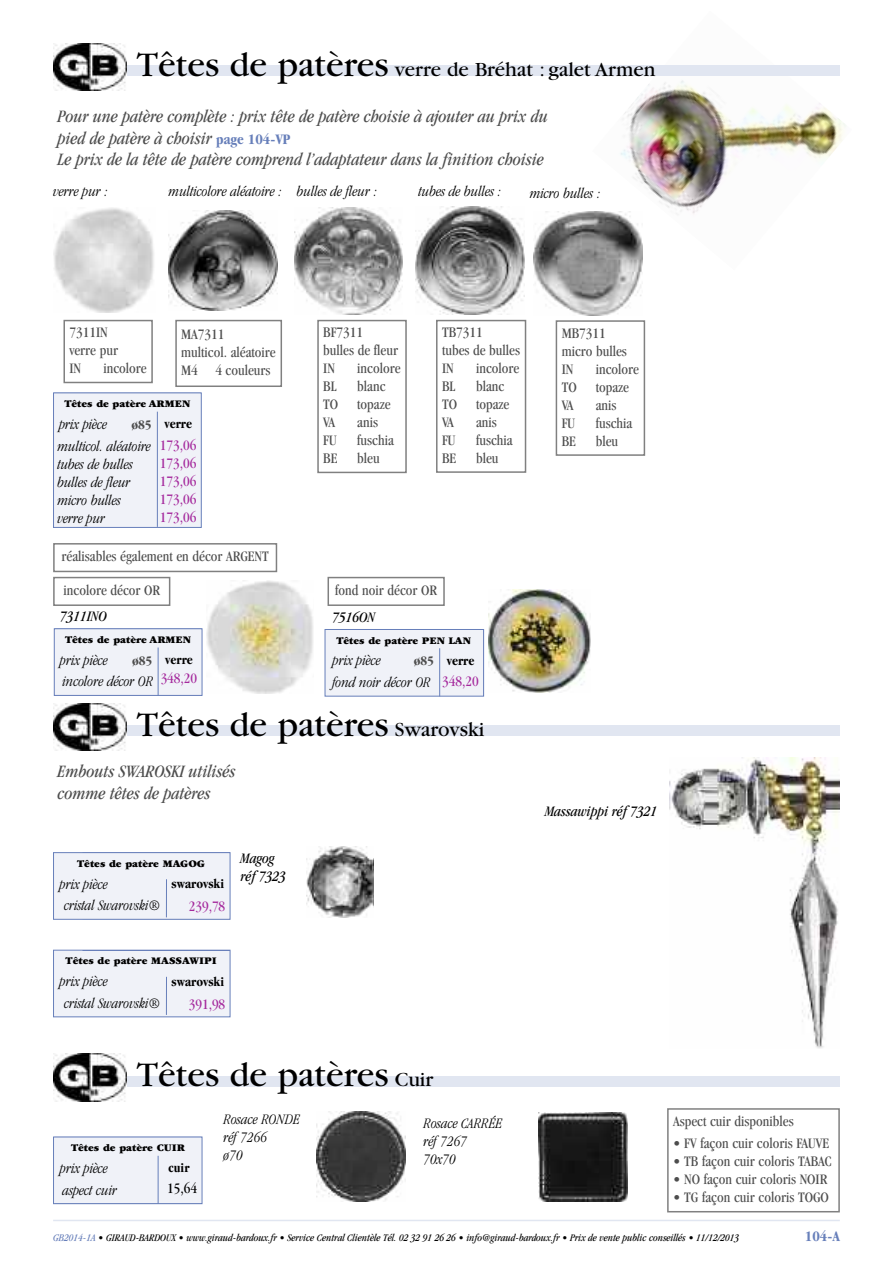
<style>
.page{position:relative;width:893px;height:1263px;background:#fff}
.page>*{position:absolute;margin:0;border:0;box-sizing:border-box;transform-origin:0 0}
.t1{font:36px "Garamond";color:#000}
.t2{font:21px "Garamond";color:#000}
.t3{font:italic condensed 18px/21.6px "Garamond";color:#4d4d4d}
.t4{font:condensed 15px/18px "Garamond";color:#4d4d4d}
.t5{font:italic 300 condensed 15px/18px "Garamond";color:#000}
.t6{font:condensed 15px/18px "Garamond";color:#a52a9d;text-align:justify}
.t7{font:italic condensed 15px/18px "Garamond";color:#000}
.t8{font:700 condensed 15px "Garamond";color:#677fba}
.t9{font:condensed 15px "Garamond";color:#000}
.t10{font:700 condensed 13.5px "Garamond";color:#000}
.t11{font:700 condensed 13.5px "Garamond";color:#4d4d4d}
.t12{font:italic condensed 10.5px "Garamond";color:#000}
.t13{font:900 10.5px "Garamond";color:#000}
.s1{font-size:36px}
.s2{font-weight:700;font-style:normal;font-size:15px;color:#677fba}
.s3{font-weight:400;font-style:normal;color:#a52a9d}
.s4{font-size:21px}
.s5{color:#677fba}
</style>
<div class="page">
<hr style="left:53px;top:1220px;width:787px;height:1px;background:#e1e6f1">
<div style="left:54px;top:393px;width:147px;height:134px;background:#f0f2f8"></div>
<div style="left:53px;top:392px;width:149px;height:136px;border:1px solid #677fba"></div>
<hr style="left:157px;top:412px;width:1px;height:115px;background:#677fba">
<img style="left:416px;top:207px;width:108px;height:108px">
<img style="left:294px;top:208px;width:109px;height:106px">
<img style="left:169px;top:211px;width:108px;height:100px">
<div style="left:436px;top:320px;width:90px;height:153px;border:2px solid #808080"></div>
<div style="left:317px;top:320px;width:90px;height:153px;border:2px solid #808080"></div>
<div style="left:175px;top:320px;width:107px;height:67px;border:2px solid #808080"></div>
<img style="left:317px;top:1112px;width:89px;height:89px">
<img style="left:538px;top:1112px;width:89px;height:89px">
<img style="left:307px;top:847px;width:66px;height:70px">
<div style="left:667px;top:1108px;width:173px;height:104px;border:2px solid #808080"></div>
<div style="left:62px;top:725px;width:778px;height:11px;background:#e1e6f1"></div>
<img style="left:54px;top:704px;width:72px;height:47px">
<div style="left:62px;top:1076px;width:778px;height:10px;background:#e1e6f1"></div>
<img style="left:54px;top:1054px;width:72px;height:47px">
<img style="left:620px;top:80px;width:226px;height:135px">
<img style="left:670px;top:757px;width:170px;height:291px">
<img style="left:53px;top:208px;width:101px;height:105px">
<img style="left:207px;top:580px;width:106px;height:113px">
<div style="left:63px;top:320px;width:90px;height:63px;border:2px solid #808080"></div>
<div style="left:53px;top:577px;width:117px;height:29px;border:2px solid #808080"></div>
<img style="left:488px;top:589px;width:102px;height:103px">
<div style="left:328px;top:577px;width:117px;height:29px;border:2px solid #808080"></div>
<div style="left:55px;top:629px;width:147px;height:66px;background:#f0f2f8"></div>
<div style="left:54px;top:628px;width:148px;height:68px;border:1px solid #677fba"></div>
<hr style="left:158px;top:647px;width:1px;height:49px;background:#677fba">
<div style="left:325px;top:630px;width:158px;height:66px;background:#f0f2f8"></div>
<div style="left:325px;top:629px;width:159px;height:67px;border:1px solid #677fba"></div>
<hr style="left:439px;top:648px;width:1px;height:48px;background:#677fba">
<div style="left:54px;top:1137px;width:148px;height:66px;background:#f0f2f8"></div>
<div style="left:53px;top:1136px;width:149px;height:68px;border:1px solid #677fba"></div>
<hr style="left:158px;top:1156px;width:1px;height:48px;background:#677fba">
<div style="left:54px;top:950px;width:176px;height:66px;background:#f0f2f8"></div>
<div style="left:53px;top:950px;width:177px;height:67px;border:1px solid #677fba"></div>
<hr style="left:166px;top:977px;width:1px;height:38px;background:#677fba">
<div style="left:54px;top:853px;width:176px;height:66px;background:#f0f2f8"></div>
<div style="left:53px;top:852px;width:177px;height:68px;border:1px solid #677fba"></div>
<hr style="left:166px;top:879px;width:1px;height:38px;background:#677fba">
<div style="left:53px;top:543px;width:224px;height:29px;border:2px solid #808080"></div>
<div style="left:556px;top:320px;width:89px;height:136px;border:2px solid #808080"></div>
<svg style="left:583px;top:211px;width:60px;height:105px"></svg>
<img style="left:534px;top:211px;width:108px;height:104px">
<div style="left:62px;top:65px;width:778px;height:11px;background:#e1e6f1"></div>
<img style="left:54px;top:43px;width:72px;height:48px">
<h2 class="t2" style="left:137px;top:62px;width:520px"><span class="s1">Têtes de patères</span> verre de Bréhat : galet Armen</h2>
<p class="t3" style="left:57px;top:107px;width:492px">Pour une patère complète : prix tête de patère choisie à ajouter au prix du pied de patère à choisir <span class="s2">page 104-VP<br></span>Le prix de la tête de patère comprend l’adaptateur dans la finition choisie</p>
<p class="t5" style="left:53px;top:183px;width:56px">verre pur :</p>
<p class="t5" style="left:169px;top:183px;width:210px">multicolore aléatoire : bulles de fleur :</p>
<p class="t5" style="left:419px;top:183px;width:84px">tubes de bulles :</p>
<p class="t5" style="left:530px;top:185px;width:72px">micro bulles :</p>
<p class="t4" style="left:69px;top:324px;width:50px">7311IN verre pur<br>IN</p>
<p class="t4" style="left:103px;top:360px;width:45px">incolore</p>
<p class="t4" style="left:181px;top:326px;width:96px">MA7311<br>multicol. aléatoire<br>M4 4 couleurs</p>
<p class="t13" style="left:64px;top:400px;width:127px">Têtes de patère ARMEN</p>
<p class="t10" style="left:164px;top:419px;width:29px">verre</p>
<p class="t6" style="left:160px;top:437px;width:38px">173,06<br>173,06<br>173,06<br>173,06<br>173,06</p>
<p class="t5" style="left:59px;top:416px;width:49px">prix pièce</p>
<p class="t11" style="left:131px;top:419px;width:22px">ø85</p>
<p class="t5" style="left:57px;top:438px;width:95px">multicol. aléatoire tubes de bulles bulles de fleur micro bulles<br>verre pur</p>
<p class="t4" style="left:62px;top:548px;width:209px">réalisables également en décor ARGENT</p>
<p class="t4" style="left:64px;top:582px;width:98px">incolore décor OR</p>
<p class="t7" style="left:60px;top:608px;width:48px">7311INO</p>
<p class="t4" style="left:323px;top:324px;width:76px">BF7311<br>bulles de fleur<br>IN</p>
<p class="t4" style="left:357px;top:360px;width:45px">incolore</p>
<p class="t4" style="left:323px;top:378px;width:15px">BL</p>
<p class="t4" style="left:357px;top:378px;width:30px">blanc</p>
<p class="t4" style="left:323px;top:396px;width:16px">TO</p>
<p class="t4" style="left:357px;top:396px;width:35px">topaze</p>
<p class="t4" style="left:323px;top:414px;width:13px">VA</p>
<p class="t4" style="left:357px;top:414px;width:22px">anis</p>
<p class="t4" style="left:323px;top:432px;width:15px">FU</p>
<p class="t4" style="left:357px;top:432px;width:38px">fuschia</p>
<p class="t4" style="left:323px;top:450px;width:16px">BE</p>
<p class="t4" style="left:357px;top:450px;width:24px">bleu</p>
<p class="t4" style="left:442px;top:324px;width:80px">TB7311<br>tubes de bulles<br>IN</p>
<p class="t4" style="left:476px;top:360px;width:45px">incolore</p>
<p class="t4" style="left:442px;top:378px;width:15px">BL</p>
<p class="t4" style="left:476px;top:378px;width:30px">blanc</p>
<p class="t4" style="left:442px;top:396px;width:16px">TO</p>
<p class="t4" style="left:476px;top:396px;width:35px">topaze</p>
<p class="t4" style="left:442px;top:414px;width:13px">VA</p>
<p class="t4" style="left:476px;top:414px;width:22px">anis</p>
<p class="t4" style="left:442px;top:432px;width:15px">FU</p>
<p class="t4" style="left:476px;top:432px;width:38px">fuschia</p>
<p class="t4" style="left:442px;top:450px;width:16px">BE</p>
<p class="t4" style="left:476px;top:450px;width:24px">bleu</p>
<p class="t4" style="left:335px;top:582px;width:103px">fond noir décor OR</p>
<p class="t7" style="left:332px;top:609px;width:44px">7516ON</p>
<p class="t13" style="left:65px;top:636px;width:127px">Têtes de patère ARMEN</p>
<p class="t10" style="left:165px;top:654px;width:29px">verre</p>
<p class="t5" style="left:63px;top:674px;width:136px">incolore décor OR <sup>348,20</sup></p>
<p class="t13" style="left:336px;top:637px;width:136px">Têtes de patère PEN LAN</p>
<p class="t10" style="left:447px;top:655px;width:29px">verre</p>
<p class="t5" style="left:332px;top:674px;width:148px">fond noir décor OR <span class="s3">348,20</span></p>
<p class="t5" style="left:60px;top:652px;width:49px">prix pièce</p>
<p class="t11" style="left:414px;top:656px;width:22px">ø85</p>
<p class="t5" style="left:333px;top:653px;width:49px">prix pièce</p>
<p class="t11" style="left:132px;top:655px;width:22px">ø85</p>
<h1 class="t1" style="left:137px;top:712px;width:349px">Têtes de patères <span class="s4">Swarovski</span></h1>
<p class="t3" style="left:57px;top:762px;width:179px">Embouts SWAROSKI utilisés comme têtes de patères</p>
<p class="t13" style="left:77px;top:860px;width:129px">Têtes de patère MAGOG</p>
<p class="t10" style="left:172px;top:878px;width:54px">swarovski</p>
<p class="t5" style="left:64px;top:897px;width:98px">cristal Swarovski®</p>
<p class="t6" style="left:189px;top:899px;width:38px">239,78</p>
<p class="t5" style="left:60px;top:876px;width:49px">prix pièce</p>
<p class="t7" style="left:241px;top:851px;width:47px">Magog réf 7323</p>
<p class="t13" style="left:66px;top:957px;width:153px">Têtes de patère MASSAWIPI</p>
<p class="t10" style="left:172px;top:976px;width:54px">swarovski</p>
<p class="t5" style="left:64px;top:995px;width:98px">cristal Swarovski®</p>
<p class="t6" style="left:189px;top:996px;width:38px">391,98</p>
<p class="t5" style="left:60px;top:973px;width:49px">prix pièce</p>
<h1 class="t1" style="left:137px;top:1062px;width:298px">Têtes de patères <span class="s4">Cuir</span></h1>
<p class="t13" style="left:71px;top:1144px;width:115px">Têtes de patère CUIR</p>
<p class="t10" style="left:169px;top:1163px;width:23px">cuir</p>
<p class="t5" style="left:63px;top:1182px;width:56px">aspect cuir</p>
<p class="t9" style="left:167px;top:1183px;width:31px">15,64</p>
<p class="t5" style="left:60px;top:1160px;width:49px">prix pièce</p>
<p class="t5" style="left:224px;top:1111px;width:78px">Rosace RONDE réf 7266<br>ø70</p>
<p class="t5" style="left:423px;top:1115px;width:80px">Rosace CARRÉE réf 7267<br>70x70</p>
<p class="t4" style="left:562px;top:325px;width:67px">MB7311 micro bulles<br>IN</p>
<p class="t4" style="left:596px;top:361px;width:45px">incolore</p>
<p class="t4" style="left:562px;top:379px;width:16px">TO</p>
<p class="t4" style="left:596px;top:379px;width:35px">topaze</p>
<p class="t4" style="left:562px;top:397px;width:13px">VA</p>
<p class="t4" style="left:596px;top:397px;width:22px">anis</p>
<p class="t4" style="left:562px;top:415px;width:15px">FU</p>
<p class="t4" style="left:596px;top:415px;width:38px">fuschia</p>
<p class="t4" style="left:562px;top:433px;width:16px">BE</p>
<p class="t4" style="left:596px;top:433px;width:24px">bleu</p>
<p class="t7" style="left:545px;top:803px;width:114px">Massawippi réf 7321</p>
<p class="t4" style="left:673px;top:1113px;width:122px">Aspect cuir disponibles</p>
<p class="t4" style="left:673px;top:1135px;width:157px">• FV façon cuir coloris FAUVE</p>
<p class="t4" style="left:673px;top:1153px;width:160px">• TB façon cuir coloris TABAC</p>
<p class="t4" style="left:673px;top:1171px;width:156px">• NO façon cuir coloris NOIR</p>
<p class="t4" style="left:673px;top:1189px;width:157px">• TG façon cuir coloris TOGO</p>
<p class="t12" style="left:53px;top:1233px;width:688px"><span class="s5">GB2014-1A</span> • GIRAUD-BARDOUX • www.giraud-bardoux.fr • Service Central Clientèle Tél. 02 32 91 26 26 • info@giraud-bardoux.fr • Prix de vente public conseillés • 11/12/2013</p>
<p class="t8" style="left:805px;top:1231px;width:36px">104-A</p>
</div>
